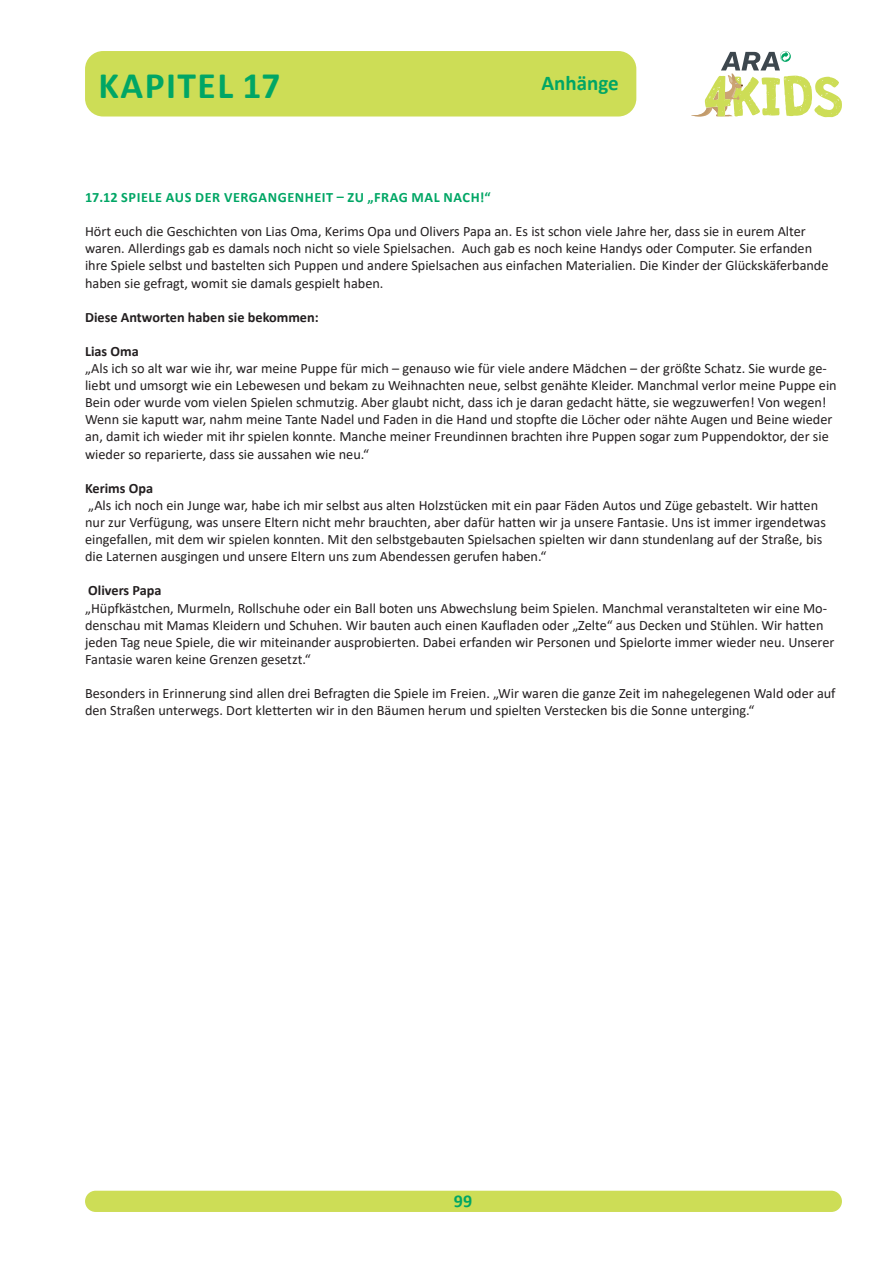
<style>
.page{position:relative;width:893px;height:1263px;background:#fff}
.page>*{position:absolute;margin:0;border:0;box-sizing:border-box;transform-origin:0 0}
.t1{font:700 37.5px "Calibri";letter-spacing:.04em;color:#00a665}
.t2{font:700 21px "Calibri";color:#00a665}
.t3{font:700 18px "Calibri";color:#00a665}
.t4{font:14.25px/17.1px "Calibri";color:#231f20}
.t5{font:700 14.25px "Calibri";color:#231f20}
.t6{font:700 14.25px "Calibri";letter-spacing:.04em;color:#00a665}
</style>
<div class="page">
<svg style="left:691px;top:51px;width:151px;height:66px"></svg>
<div style="left:85px;top:1191px;width:757px;height:21px;background:#cddd56;border-radius:11px"></div>
<div style="left:85px;top:51px;width:551px;height:65px;background:#cddd56;border-radius:18px"></div>
<p class="t1" style="left:99px;top:59px;width:183px">KAPITEL 17</p>
<p class="t2" style="left:541px;top:68px;width:79px">Anhänge</p>
<p class="t6" style="left:85px;top:187px;width:407px">17.12 SPIELE AUS DER VERGANGENHEIT – ZU „FRAG MAL NACH!“</p>
<p class="t4" style="left:85px;top:223px;width:745px">Hört euch die Geschichten von Lias Oma, Kerims Opa und Olivers Papa an. Es ist schon viele Jahre her, dass sie in eurem Alter waren. Allerdings gab es damals noch nicht so viele Spielsachen. Auch gab es noch keine Handys oder Computer. Sie erfanden ihre Spiele selbst und bastelten sich Puppen und andere Spielsachen aus einfachen Materialien. Die Kinder der Glückskäferbande haben sie gefragt, womit sie damals gespielt haben.</p>
<p class="t5" style="left:85px;top:307px;width:235px">Diese Antworten haben sie bekommen:</p>
<p class="t5" style="left:85px;top:341px;width:55px">Lias Oma</p>
<p class="t4" style="left:85px;top:359px;width:753px">„Als ich so alt war wie ihr, war meine Puppe für mich – genauso wie für viele andere Mädchen – der größte Schatz. Sie wurde ge&shy;liebt und umsorgt wie ein Lebewesen und bekam zu Weihnachten neue, selbst genähte Kleider. Manchmal verlor meine Puppe ein Bein oder wurde vom vielen Spielen schmutzig. Aber glaubt nicht, dass ich je daran gedacht hätte, sie wegzuwerfen! Von wegen!<br>Wenn sie kaputt war, nahm meine Tante Nadel und Faden in die Hand und stopfte die Löcher oder nähte Augen und Beine wieder an, damit ich wieder mit ihr spielen konnte. Manche meiner Freundinnen brachten ihre Puppen sogar zum Puppendoktor, der sie wieder so reparierte, dass sie aussahen wie neu.“</p>
<p class="t5" style="left:85px;top:478px;width:70px">Kerims Opa</p>
<p class="t4" style="left:85px;top:496px;width:742px">„Als ich noch ein Junge war, habe ich mir selbst aus alten Holzstücken mit ein paar Fäden Autos und Züge gebastelt. Wir hatten nur zur Verfügung, was unsere Eltern nicht mehr brauchten, aber dafür hatten wir ja unsere Fantasie. Uns ist immer irgendetwas eingefallen, mit dem wir spielen konnten. Mit den selbstgebauten Spielsachen spielten wir dann stundenlang auf der Straße, bis die Laternen ausgingen und unsere Eltern uns zum Abendessen gerufen haben.“</p>
<p class="t5" style="left:88px;top:581px;width:75px">Olivers Papa</p>
<p class="t4" style="left:85px;top:599px;width:751px">„Hüpfkästchen, Murmeln, Rollschuhe oder ein Ball boten uns Abwechslung beim Spielen. Manchmal veranstalteten wir eine Mo&shy;denschau mit Mamas Kleidern und Schuhen. Wir bauten auch einen Kaufladen oder „Zelte“ aus Decken und Stühlen. Wir hatten jeden Tag neue Spiele, die wir miteinander ausprobierten. Dabei erfanden wir Personen und Spielorte immer wieder neu. Unserer Fantasie waren keine Grenzen gesetzt.“</p>
<p class="t4" style="left:85px;top:684px;width:752px">Besonders in Erinnerung sind allen drei Befragten die Spiele im Freien. „Wir waren die ganze Zeit im nahegelegenen Wald oder auf den Straßen unterwegs. Dort kletterten wir in den Bäumen herum und spielten Verstecken bis die Sonne unterging.“</p>
<p class="t3" style="left:454px;top:1188px;width:20px">99</p>
</div>
